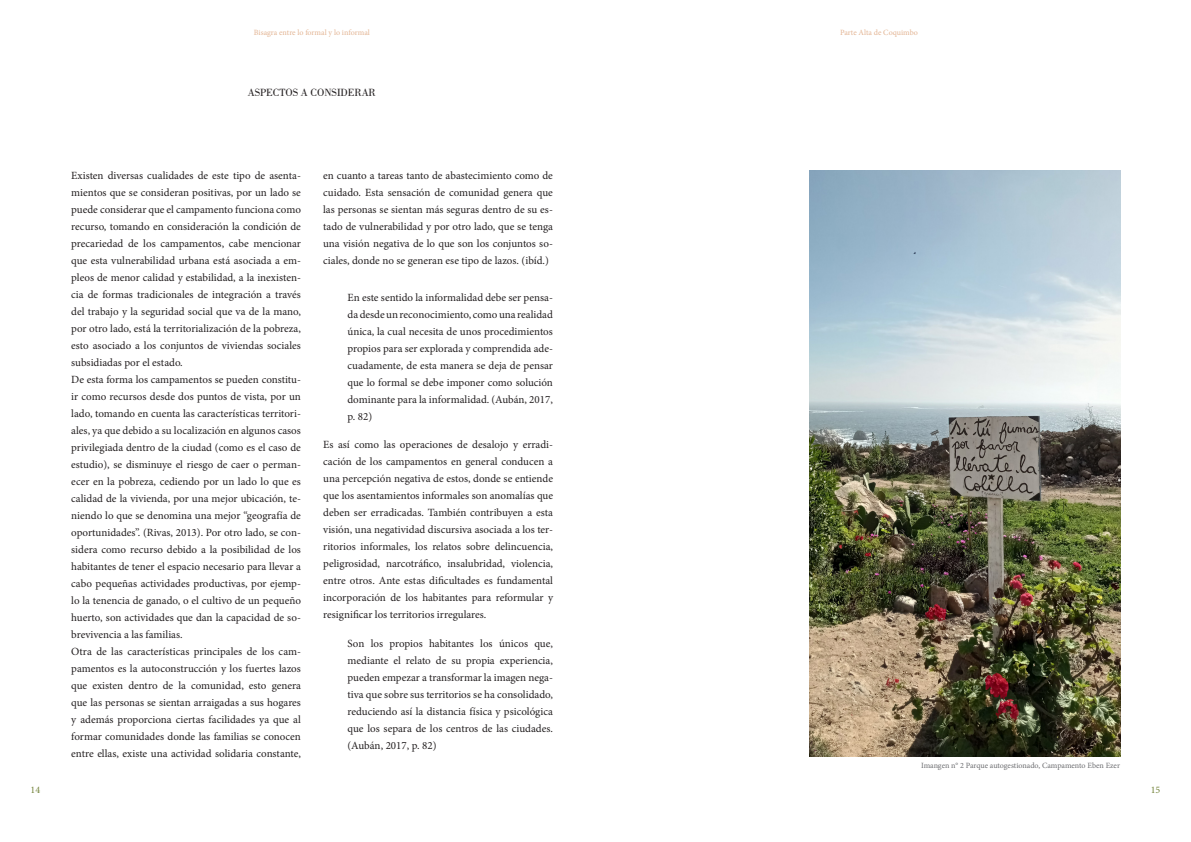
<style>
.page{position:relative;width:1191px;height:842px;background:#fff}
.page>*{position:absolute;margin:0;border:0;box-sizing:border-box;transform-origin:0 0}
.t1{font:11px/17px "Minion Pro";color:#231f20;text-align:justify}
.t2{font:11px "Bodoni BT";color:#231f20}
.t3{font:10px "Minion Pro";color:#74843c}
.t4{font:8px "Minion Pro";color:#e3b493}
.t5{font:8px "Minion Pro";letter-spacing:-.005em;color:#6c6d70}
</style>
<div class="page">
<img style="left:809px;top:171px;width:311px;height:586px">
<p class="t4" style="left:254px;top:27px;width:117px">Bisagra entre lo formal y lo informal</p>
<p class="t4" style="left:840px;top:27px;width:79px">Parte Alta de Coquimbo</p>
<p class="t2" style="left:248px;top:85px;width:129px">ASPECTOS A CONSIDERAR</p>
<p class="t1" style="left:71px;top:167px;width:231px">Existen diversas cualidades de este tipo de asenta&shy;mientos que se consideran positivas, por un lado se puede considerar que el campamento funciona como recurso, tomando en consideración la condición de precariedad de los campamentos, cabe mencionar que esta vulnerabilidad urbana está asociada a em&shy;pleos de menor calidad y estabilidad, a la inexisten&shy;cia de formas tradicionales de integración a través del trabajo y la seguridad social que va de la mano, por otro lado, está la territorialización de la pobreza, esto asociado a los conjuntos de viviendas sociales subsidiadas por el estado.</p>
<p class="t1" style="left:71px;top:371px;width:231px">De esta forma los campamentos se pueden constitu&shy;ir como recursos desde dos puntos de vista, por un lado, tomando en cuenta las características territori&shy;ales, ya que debido a su localización en algunos casos privilegiada dentro de la ciudad (como es el caso de estudio), se disminuye el riesgo de caer o perman&shy;ecer en la pobreza, cediendo por un lado lo que es calidad de la vivienda, por una mejor ubicación, te&shy;niendo lo que se denomina una mejor “geografía de oportunidades”. (Rivas, 2013). Por otro lado, se con&shy;sidera como recurso debido a la posibilidad de los habitantes de tener el espacio necesario para llevar a cabo pequeñas actividades productivas, por ejemp&shy;lo la tenencia de ganado, o el cultivo de un pequeño huerto, son actividades que dan la capacidad de so&shy;brevivencia a las familias.</p>
<p class="t1" style="left:71px;top:643px;width:231px">Otra de las características principales de los cam&shy;pamentos es la autoconstrucción y los fuertes lazos que existen dentro de la comunidad, esto genera que las personas se sientan arraigadas a sus hogares y además proporciona ciertas facilidades ya que al formar comunidades donde las familias se conocen entre ellas, existe una actividad solidaria constante,</p>
<p class="t1" style="left:323px;top:167px;width:231px">en cuanto a tareas tanto de abastecimiento como de cuidado. Esta sensación de comunidad genera que las personas se sientan más seguras dentro de su es&shy;tado de vulnerabilidad y por otro lado, que se tenga una visión negativa de lo que son los conjuntos so&shy;ciales, donde no se generan ese tipo de lazos. (ibíd.)</p>
<p class="t1" style="left:347px;top:289px;width:207px">En este sentido la informalidad debe ser pensa&shy;da desde un reconocimiento, como una realidad única, la cual necesita de unos procedimientos propios para ser explorada y comprendida ade&shy;cuadamente, de esta manera se deja de pensar que lo formal se debe imponer como solución dominante para la informalidad. (Aubán, 2017, p. 82)</p>
<p class="t1" style="left:323px;top:436px;width:231px">Es así como las operaciones de desalojo y erradi&shy;cación de los campamentos en general conducen a una percepción negativa de estos, donde se entiende que los asentamientos informales son anomalías que deben ser erradicadas. También contribuyen a esta visión, una negatividad discursiva asociada a los ter&shy;ritorios informales, los relatos sobre delincuencia, peligrosidad, narcotráfico, insalubridad, violencia, entre otros. Ante estas dificultades es fundamental incorporación de los habitantes para reformular y resignificar los territorios irregulares.</p>
<p class="t1" style="left:347px;top:635px;width:207px">Son los propios habitantes los únicos que, mediante el relato de su propia experiencia, pueden empezar a transformar la imagen nega&shy;tiva que sobre sus territorios se ha consolidado, reduciendo así la distancia física y psicológica que los separa de los centros de las ciudades. (Aubán, 2017, p. 82)</p>
<p class="t5" style="left:921px;top:760px;width:200px">Imangen n° 2 Parque autogestionado, Campamento Eben Ezer</p>
<p class="t3" style="left:31px;top:783px;width:11px">14</p>
<p class="t3" style="left:1150px;top:783px;width:11px">15</p>
</div>
